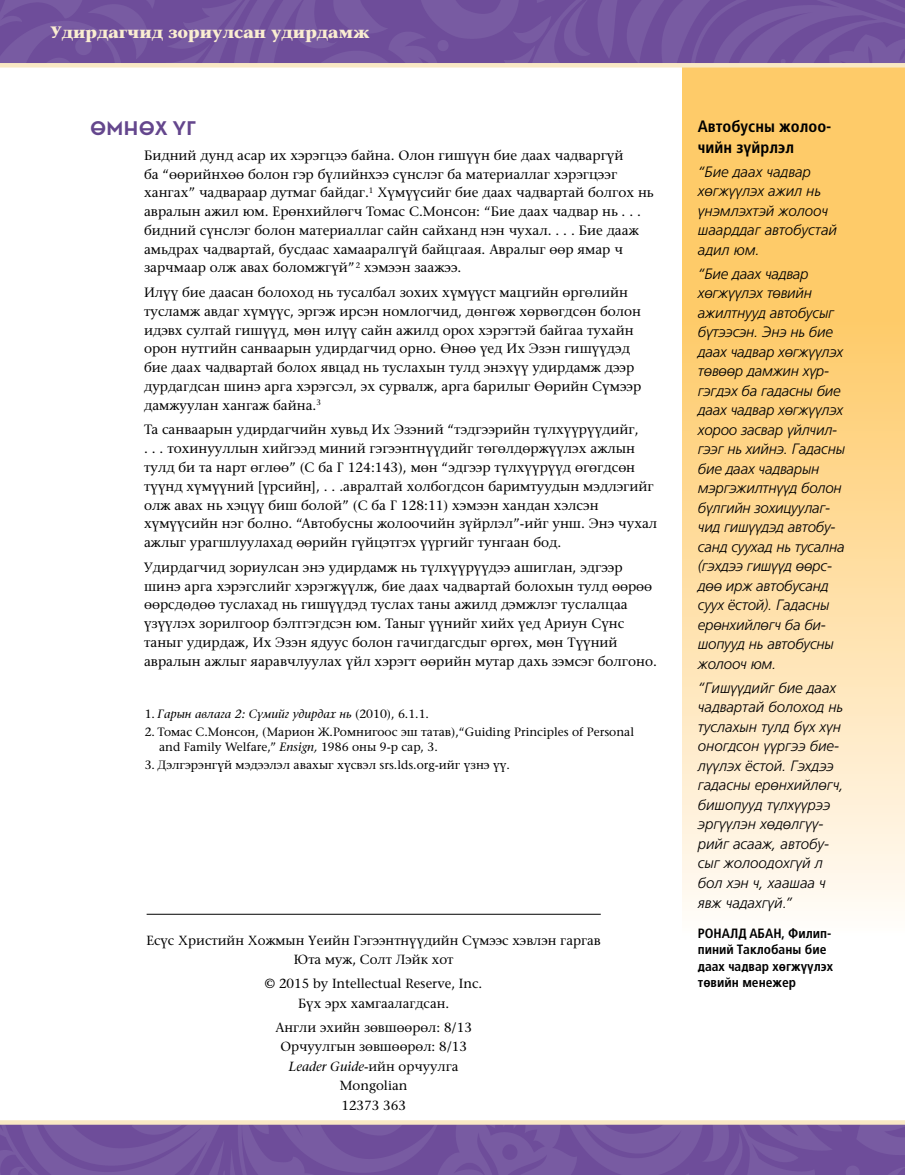
<style>
.page{position:relative;width:905px;height:1175px;background:#fff}
.page>*{position:absolute;margin:0;border:0;box-sizing:border-box;transform-origin:0 0}
.CHAP_title{font:700 20.25px "Neutralds Lat";letter-spacing:.02em;color:#64468d}
.runHead{font:700 16.5px "Stone Seriflds Lat";color:#faedd1}
.SIDEQT_title{font:700 condensed 16.5px/21px "Frutigerlds Lat";color:#000}
.SIDE-para{font:italic 300 15px/19.5px "Frutigerlds Lat";letter-spacing:-.01em;color:#000}
.SIDEQT_para_first{font:italic 300 15px/19.5px "Frutigerlds Lat";color:#000}
.CHAP_para{font:500 13.5px/18.8px "Stone Seriflds Lat";color:#000}
.SIDEQT-CIT_para{font:700 condensed 13.5px/16.5px "Frutigerlds Lat";color:#000}
.CPYRT_para{font:500 13.2px/19.5px "Stone Seriflds Lat";color:#000;text-align:center}
.CPYRT_para_FIRST{font:500 13.2px/19.5px "Stone Seriflds Lat";color:#000;text-align:center}
.NOTEnmbr_para_label{font:500 12px/15px "Stone Seriflds Lat";color:#000}
.NOTEnmbr_para_lastLa{font:500 12px "Stone Seriflds Lat";color:#000}
.NOTEnmbr_para_firstL{font:italic 500 12px "Stone Seriflds Lat";color:#000}
.s1{font-style:normal}
.s2{font-style:italic}
</style>
<div class="page">
<svg style="left:682px;top:68px;width:222px;height:841px;background:#feda98"></svg>
<img style="left:0;top:0;width:904px;height:63px">
<hr style="left:147px;top:914px;width:453px;height:1px;background:#000">
<img style="left:0;top:1124px;width:904px;height:50px">
<svg style="left:0;top:1120px;width:904px;height:4px;background:#f9e9c7"></svg>
<div style="left:0;top:63px;width:904px;height:5px;background:#f9e8c4"></div>
<p class="runHead" style="left:50px;top:19px;width:321px">Удирдагчид зориулсан удирдамж</p>
<p class="CHAP_title" style="left:90px;top:111px;width:107px">ӨМНӨХ ҮГ</p>
<p class="CHAP_para" style="left:144px;top:146px;width:511px">Бидний дунд асар их хэрэгцээ байна. Олон гишүүн бие даах чадваргүй<br>ба “өөрийнхөө болон гэр бүлийнхээ сүнслэг ба материаллаг хэрэгцээг хангах” чадвараар дутмаг байдаг.<sup>1</sup> Хүмүүсийг бие даах чадвартай болгох нь авралын ажил юм. Ерөнхийлөгч Томас С.Монсон: “Бие даах чадвар нь . . . бидний сүнслэг болон материаллаг сайн сайханд нэн чухал. . . . Бие дааж амьдрах чадвартай, бусдаас хамааралгүй байцгаая. Авралыг өөр ямар ч зарчмаар олж авах боломжгүй” <sup>2</sup> хэмээн заажээ.</p>
<p class="CHAP_para" style="left:144px;top:283px;width:498px">Илүү бие даасан болоход нь тусалбал зохих хүмүүст мацгийн өргөлийн тусламж авдаг хүмүүс, эргэж ирсэн номлогчид, дөнгөж хөрвөгдсөн болон идэвх султай гишүүд, мөн илүү сайн ажилд орох хэрэгтэй байгаа тухайн орон нутгийн санваарын удирдагчид орно. Өнөө үед Их Эзэн гишүүдэд бие даах чадвартай болох явцад нь туслахын тулд энэхүү удирдамж дээр дурдагдсан шинэ арга хэрэгсэл, эх сурвалж, арга барилыг Өөрийн Сүмээр дамжуулан хангаж байна.<sup>3</sup></p>
<p class="CHAP_para" style="left:144px;top:420px;width:514px">Та санваарын удирдагчийн хувьд Их Эзэний “тэдгээрийн түлхүүрүүдийг,<br>. . . тохинууллын хийгээд миний гэгээнтнүүдийг төгөлдөржүүлэх ажлын тулд би та нарт өглөө” (С ба Г 124:143), мөн “эдгээр түлхүүрүүд өгөгдсөн түүнд хүмүүний [үрсийн], . . .авралтай холбогдсон баримтуудын мэдлэгийг олж авах нь хэцүү биш болой” (С ба Г 128:11) хэмээн хандан хэлсэн хүмүүсийн нэг болно. “Автобусны жолоочийн зүйрлэл”-ийг унш. Энэ чухал ажлыг урагшлуулахад өөрийн гүйцэтгэх үүргийг тунгаан бод.</p>
<p class="CHAP_para" style="left:144px;top:557px;width:514px">Удирдагчид зориулсан энэ удирдамж нь түлхүүрүүдээ ашиглан, эдгээр шинэ арга хэрэгслийг хэрэгжүүлж, бие даах чадвартай болохын тулд өөрөө өөрсдөдөө туслахад нь гишүүдэд туслах таны ажилд дэмжлэг туслалцаа үзүүлэх зорилгоор бэлтгэгдсэн юм. Таныг үүнийг хийх үед Ариун Сүнс таныг удирдаж, Их Эзэн ядуус болон гачигдагсдыг өргөх, мөн Түүний авралын ажлыг яаравчлуулах үйл хэрэгт өөрийн мутар дахь зэмсэг болгоно.</p>
<p class="NOTEnmbr_para_firstL" style="left:145px;top:704px;width:286px"><span class="s1">1.</span> Гарын авлага 2: Сүмийг удирдах нь <span class="s1">(2010), 6.1.1.</span></p>
<p class="NOTEnmbr_para_label" style="left:159px;top:724px;width:476px;text-indent:-14px">2. Томас С.Монсон, (Марион Ж.Ромнигоос эш татав),“Guiding Principles of Personal and Family Welfare,” <span class="s2">Ensign,</span> 1986 оны 9-р сар, 3.</p>
<p class="NOTEnmbr_para_lastLa" style="left:145px;top:755px;width:367px">3. Дэлгэрэнгүй мэдээлэл авахыг хүсвэл srs.lds.org-ийг үзнэ үү.</p>
<p class="CPYRT_para_FIRST" style="left:147px;top:930px;width:455px">Есүс Христийн Хожмын Үеийн Гэгээнтнүүдийн Сүмээс хэвлэн гаргав<br>Юта муж, Солт Лэйк хот</p>
<p class="CPYRT_para" style="left:265px;top:973px;width:219px">© 2015 by Intellectual Reserve, Inc.<br>Бүх эрх хамгаалагдсан.</p>
<p class="CPYRT_para" style="left:275px;top:1017px;width:198px">Англи эхийн зөвшөөрөл: 8/13<br>Орчуулгын зөвшөөрөл: 8/13<br><span class="s2">Leader Guide</span>-ийн орчуулга<br>Mongolian<br>12373 363</p>
<p class="SIDEQT_title" style="left:698px;top:115px;width:135px">Автобусны жолоо&shy;чийн зүйрлэл</p>
<p class="SIDEQT_para_first" style="left:698px;top:161px;width:141px">“Бие даах чадвар хөгжүүлэх ажил нь үнэмлэхтэй жолооч шаарддаг автобустай адил юм.</p>
<p class="SIDE-para" style="left:698px;top:263px;width:149px">“Бие даах чадвар хөгжүүлэх төвийн ажилтнууд автобусыг бүтээсэн. Энэ нь бие даах чадвар хөгжүүлэх төвөөр дамжин хүр&shy;гэгдэх ба гадасны бие даах чадвар хөгжүүлэх хороо засвар үйлчил&shy;гээг нь хийнэ. Гадасны бие даах чадварын мэргэжилтнүүд болон бүлгийн зохицуулаг&shy;чид гишүүдэд автобу&shy;санд суухад нь тусална (гэхдээ гишүүд өөрс&shy;дөө ирж автобусанд суух ёстой). Гадасны ерөнхийлөгч ба би&shy;шопууд нь автобусны жолооч юм.</p>
<p class="SIDE-para" style="left:698px;top:677px;width:147px">“Гишүүдийг бие даах чадвартай болоход нь туслахын тулд бүх хүн оногдсон үүргээ бие&shy;лүүлэх ёстой. Гэхдээ гадасны ерөнхийлөгч, бишопууд түлхүүрээ эргүүлэн хөдөлгүү&shy;рийг асааж, автобу&shy;сыг жолоодохгүй л бол хэн ч, хаашаа ч явж чадахгүй.”</p>
<p class="SIDEQT-CIT_para" style="left:698px;top:924px;width:137px">РОНАЛД АБАН, Филип&shy;пиний Таклобаны бие даах чадвар хөгжүүлэх төвийн менежер</p>
</div>
